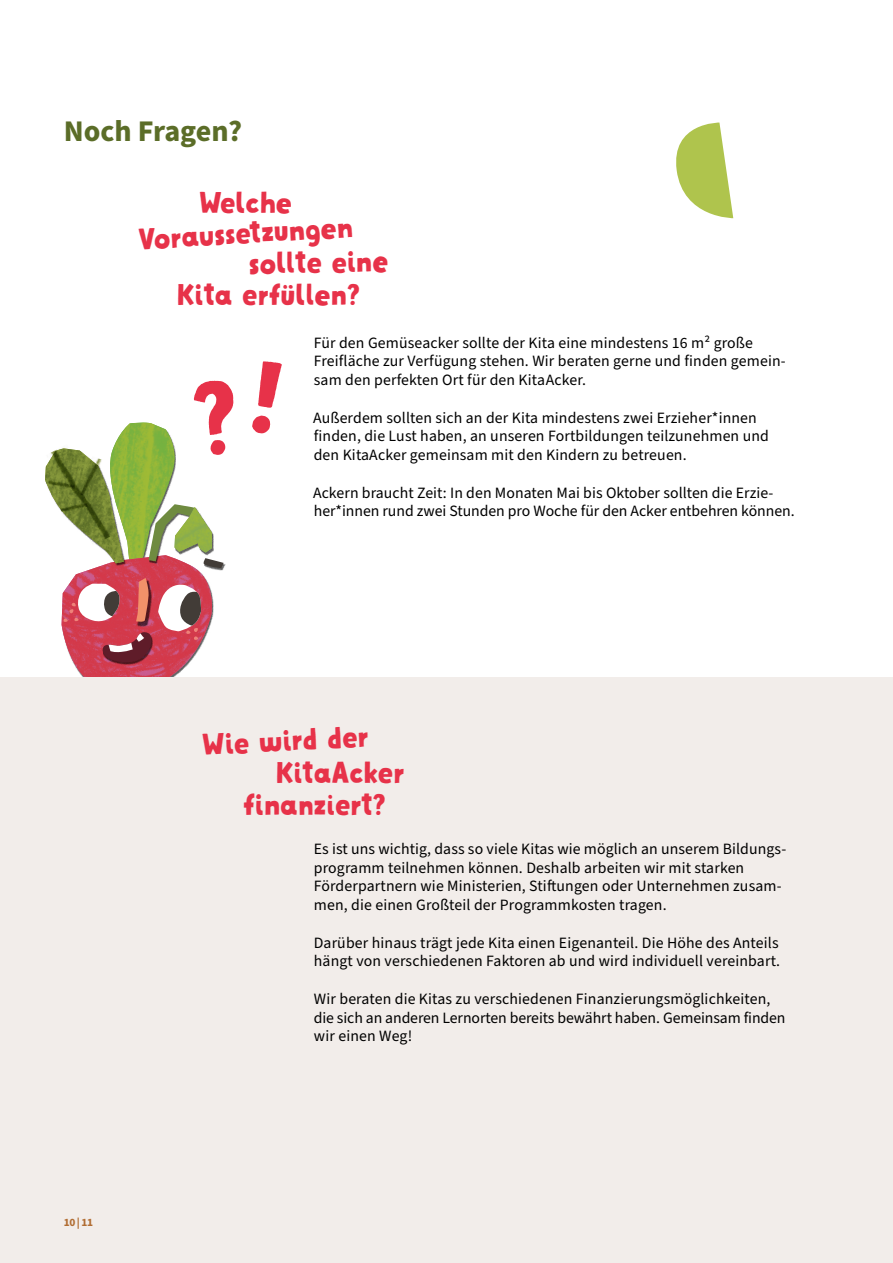
<style>
.page{position:relative;width:893px;height:1263px;background:#fff}
.page>*{position:absolute;margin:0;border:0;box-sizing:border-box;transform-origin:0 0}
.t1{font:30px "Mrs Lollipop";letter-spacing:-.03em;color:#e73249}
.t2{font:700 30px "Source Sans Pro";color:#5b6d28}
.t3{font:15.75px/18.8px "Source Sans Pro";letter-spacing:.01em;color:#000}
.t4{font:700 11.25px "Source Sans Pro";color:#b16d33}
</style>
<div class="page">
<div style="left:0;top:678px;width:893px;height:585px;background:#f2edea"></div>
<svg style="left:676px;top:122px;width:57px;height:96px"></svg>
<svg style="left:45px;top:422px;width:196px;height:256px"></svg>
<h1 class="t2" style="left:64px;top:111px;width:180px">Noch Fragen?</h1>
<h1 class="t1" style="left:199px;top:183px;width:95px">Welche</h1>
<h1 class="t1" style="left:137px;top:221px;width:217px;rotate:-4deg">Voraussetzungen</h1>
<h1 class="t1" style="left:177px;top:275px;width:185px">Kita erfüllen?</h1>
<h1 class="t1" style="left:249px;top:244px;width:142px;rotate:-1deg">sollte eine</h1>
<p class="t3" style="left:314px;top:333px;width:473px">Für den Gemüseacker sollte der Kita eine mindestens 16 m² große<br>Freifläche zur Verfügung stehen. Wir beraten gerne und finden gemein&shy;sam den perfekten Ort für den KitaAcker.</p>
<p class="t3" style="left:313px;top:408px;width:457px">Außerdem sollten sich an der Kita mindestens zwei Erzieher*innen finden, die Lust haben, an unseren Fortbildungen teilzunehmen und den KitaAcker gemeinsam mit den Kindern zu betreuen.</p>
<p class="t3" style="left:313px;top:483px;width:483px">Ackern braucht Zeit: In den Monaten Mai bis Oktober sollten die Erzie&shy;her*innen rund zwei Stunden pro Woche für den Acker entbehren können.</p>
<h1 class="t1" style="left:202px;top:725px;width:170px;rotate:-3deg">Wie wird der</h1>
<h1 class="t1" style="left:243px;top:785px;width:145px">finanziert?</h1>
<h1 class="t1" style="left:276px;top:754px;width:131px">KitaAcker</h1>
<p class="t4" style="left:64px;top:1214px;width:31px">10 | 11</p>
<p class="t3" style="left:314px;top:840px;width:474px">Es ist uns wichtig, dass so viele Kitas wie möglich an unserem Bildungs&shy;programm teilnehmen können. Deshalb arbeiten wir mit starken Förderpartnern wie Ministerien, Stiftungen oder Unternehmen zusam&shy;men, die einen Großteil der Programmkosten tragen.</p>
<p class="t3" style="left:314px;top:933px;width:468px">Darüber hinaus trägt jede Kita einen Eigenanteil. Die Höhe des Anteils hängt von verschiedenen Faktoren ab und wird individuell vereinbart.</p>
<p class="t3" style="left:314px;top:990px;width:473px">Wir beraten die Kitas zu verschiedenen Finanzierungsmöglichkeiten, die sich an anderen Lernorten bereits bewährt haben. Gemeinsam finden wir einen Weg!</p>
</div>
